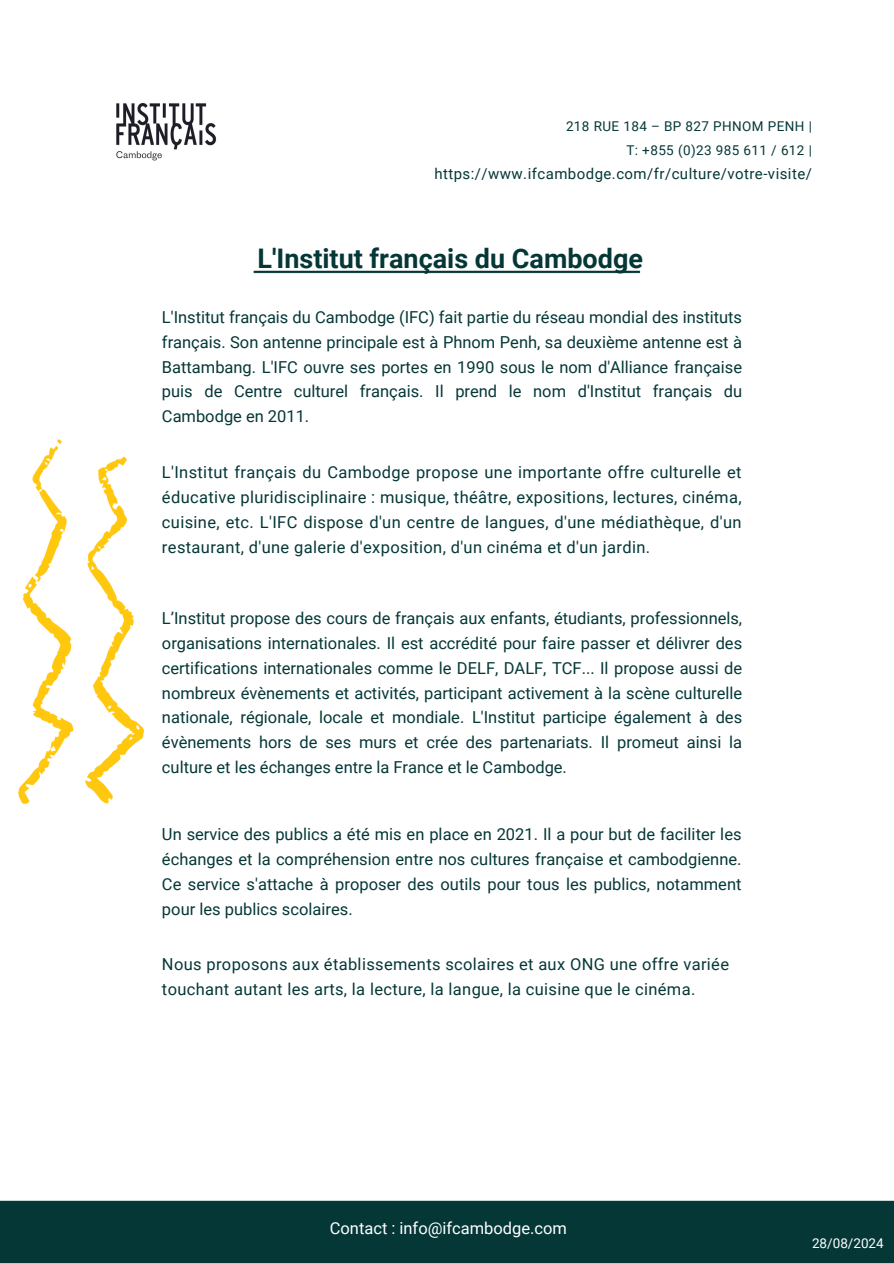
<style>
.page{position:relative;width:894px;height:1264px;background:#fff}
.page>*{position:absolute;margin:0;border:0;box-sizing:border-box;transform-origin:0 0}
.t1{font:700 27px "Roboto";color:#053737}
.t2{font:16.5px/24.8px "Roboto";letter-spacing:.02em;color:#053737;text-align:justify}
.t3{font:16.5px "Roboto";color:#fff}
.t4{font:15px "Roboto";letter-spacing:.03em;color:#053737}
.t5{font:13.5px/23.5px "Roboto";letter-spacing:.03em;color:#053737;text-align:right}
.t6{font:13.5px "Roboto";color:#fff}
</style>
<div class="page">
<img style="left:0;top:270px;width:893px;height:993px">
<img style="left:116px;top:103px;width:101px;height:58px">
<h2 class="t5" style="left:566px;top:115px;width:247px">218 RUE 184 – BP 827 PHNOM PENH |<br>T: +855 (0)23 985 611 / 612 |</h2>
<h2 class="t4" style="left:434px;top:165px;width:379px">https://www.ifcambodge.com/fr/culture/votre-visite/</h2>
<h2 class="t1" style="left:257px;top:243px;width:387px">L'Institut français du Cambodge</h2>
<h2 class="t2" style="left:162px;top:305px;width:581px">L'Institut français du Cambodge (IFC) fait partie du réseau mondial des instituts français. Son antenne principale est à Phnom Penh, sa deuxième antenne est à Battambang. L'IFC ouvre ses portes en 1990 sous le nom d'Alliance française puis de Centre culturel français. Il prend le nom d'Institut français du Cambodge en 2011.</h2>
<h2 class="t2" style="left:162px;top:460px;width:581px">L'Institut français du Cambodge propose une importante offre culturelle et éducative pluridisciplinaire : musique, théâtre, expositions, lectures, cinéma, cuisine, etc. L'IFC dispose d'un centre de langues, d'une médiathèque, d'un restaurant, d'une galerie d'exposition, d'un cinéma et d'un jardin.</h2>
<h2 class="t2" style="left:162px;top:606px;width:581px">L’Institut propose des cours de français aux enfants, étudiants, professionnels, organisations internationales. Il est accrédité pour faire passer et délivrer des certifications internationales comme le DELF, DALF, TCF... Il propose aussi de nombreux évènements et activités, participant activement à la scène culturelle nationale, régionale, locale et mondiale. L'Institut participe également à des évènements hors de ses murs et crée des partenariats. Il promeut ainsi la culture et les échanges entre la France et le Cambodge.</h2>
<h2 class="t2" style="left:162px;top:822px;width:581px">Un service des publics a été mis en place en 2021. Il a pour but de faciliter les échanges et la compréhension entre nos cultures française et cambodgienne.<br>Ce service s'attache à proposer des outils pour tous les publics, notamment pour les publics scolaires.</h2>
<h1 class="t2" style="left:162px;top:951px;width:568px">Nous proposons aux établissements scolaires et aux ONG une offre variée touchant autant les arts, la lecture, la langue, la cuisine que le cinéma.</h1>
<h2 class="t3" style="left:330px;top:1218px;width:238px">Contact : info@ifcambodge.com</h2>
<p class="t6" style="left:811px;top:1235px;width:73px">28/08/2024</p>
</div>
